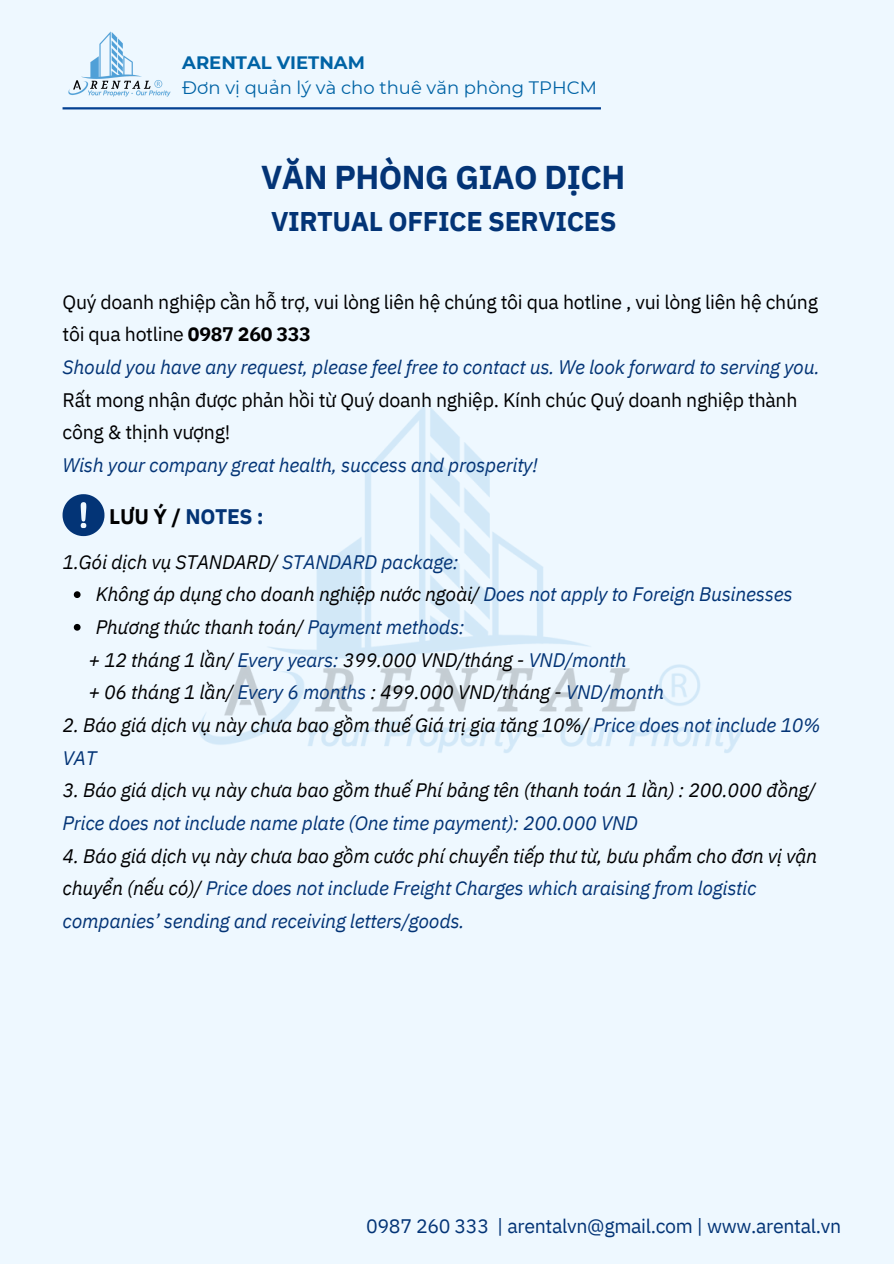
<style>
.page{position:relative;width:894px;height:1264px;background:#fff}
.page>*{position:absolute;margin:0;border:0;box-sizing:border-box;transform-origin:0 0}
.t1{font:700 33px "IBM Plex Sans";letter-spacing:-.015em;color:#033476}
.t2{font:700 27px "IBM Plex Sans";letter-spacing:-.015em;color:#033476}
.t3{font:700 21px "IBM Plex Sans";letter-spacing:-.015em;color:#033476}
.t4{font:italic 19.5px/32.7px "IBM Plex Sans";letter-spacing:-.015em;color:#000}
.t5{font:19.5px/32.7px "IBM Plex Sans";letter-spacing:-.015em;color:#000}
.t6{font:italic 19.5px/32.7px "IBM Plex Sans";letter-spacing:-.015em;color:#033476}
.t7{font:19.5px "IBM Plex Sans";letter-spacing:-.015em;color:#033476}
.t8{font:18px "Montserrat";color:#0063a5}
.t9{font:700 18px "Montserrat";color:#0063a5}
.s1{font-weight:700}
.s2{font-style:italic;color:#033476}
.s3{color:#000}
.s4{color:#033476}
</style>
<div class="page">
<div style="left:0;top:0;width:893px;height:1263px;background:#eef8ff"></div>
<img style="left:199px;top:405px;width:545px;height:348px">
<svg style="left:74px;top:591px;width:6px;height:7px"></svg>
<svg style="left:74px;top:624px;width:6px;height:6px"></svg>
<div style="left:62px;top:495px;width:176px;height:40px;background:#eef8ff;border-radius:20px"></div>
<svg style="left:62px;top:494px;width:42px;height:42px"></svg>
<hr style="left:62px;top:107px;width:538px;height:2px;background:#034092">
<img style="left:68px;top:31px;width:103px;height:66px">
<h4 class="t9" style="left:182px;top:52px;width:184px">ARENTAL VIETNAM</h4>
<p class="t8" style="left:182px;top:77px;width:416px">Đơn vị quản lý và cho thuê văn phòng TPHCM</p>
<p class="t1" style="left:261px;top:155px;width:365px">VĂN PHÒNG GIAO DỊCH</p>
<p class="t2" style="left:271px;top:203px;width:347px">VIRTUAL OFFICE SERVICES</p>
<p class="t5" style="left:62px;top:285px;width:758px">Quý doanh nghiệp cần hỗ trợ, vui lòng liên hệ chúng tôi qua hotline , vui lòng liên hệ chúng tôi qua hotline <span class="s1">0987 260 333<br></span><span class="s2">Should you have any request, please feel free to contact us. We look forward to serving you.<br></span>Rất mong nhận được phản hồi từ Quý doanh nghiệp. Kính chúc Quý doanh nghiệp thành công &amp; thịnh vượng!<br><span class="s2">Wish your company great health, success and prosperity!</span></p>
<h4 class="t3" style="left:109px;top:502px;width:156px"><span class="s3">LƯU Ý /</span> NOTES :</h4>
<h1 class="t4" style="left:62px;top:545px;width:397px">1.Gói dịch vụ STANDARD/ <span class="s4">STANDARD package:</span></h1>
<h2 class="t4" style="left:96px;top:577px;width:698px">Không áp dụng cho doanh nghiệp nước ngoài/ <span class="s4">Does not apply to Foreign Businesses</span></h2>
<h4 class="t4" style="left:96px;top:610px;width:370px">Phương thức thanh toán/ <span class="s4">Payment methods:</span></h4>
<p class="t4" style="left:88px;top:643px;width:539px">+ 12 tháng 1 lần/ <span class="s4">Every years:</span> 399.000 VND/tháng - <span class="s4">VND/month</span></p>
<p class="t4" style="left:88px;top:675px;width:577px">+ 06 tháng 1 lần/ <span class="s4">Every 6 months</span> : 499.000 VND/tháng - <span class="s4">VND/month</span></p>
<h3 class="t4" style="left:62px;top:708px;width:759px">2. Báo giá dịch vụ này chưa bao gồm thuế Giá trị gia tăng 10%/ <span class="s4">Price does not include 10%<br>VAT</span></h3>
<h3 class="t4" style="left:62px;top:773px;width:754px">3. Báo giá dịch vụ này chưa bao gồm thuế Phí bảng tên (thanh toán 1 lần) : 200.000 đồng/<br><span class="s4">Price does not include name plate (One time payment): 200.000 VND</span></h3>
<h3 class="t6" style="left:62px;top:838px;width:756px"><span class="s3">4. Báo giá dịch vụ này chưa bao gồm cước phí chuyển tiếp thư từ, bưu phẩm cho đơn vị vận chuyển (nếu có)/</span> Price does not include Freight Charges which araising from logistic companies’ sending and receiving letters/goods.</h3>
<p class="t7" style="left:366px;top:1212px;width:476px">0987 260 333 | arentalvn@gmail.com | www.arental.vn</p>
</div>
